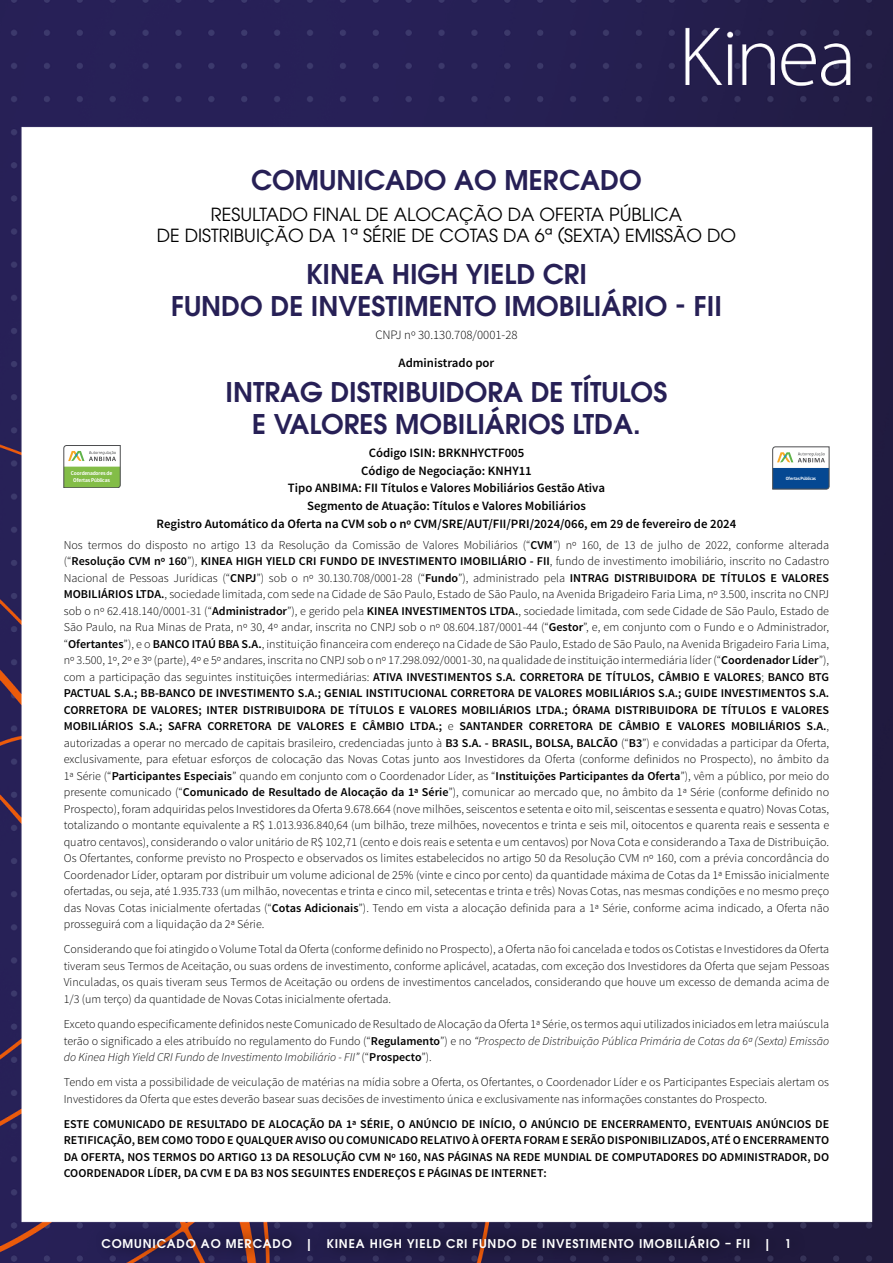
<style>
.page{position:relative;width:893px;height:1263px;background:#fff}
.page>*{position:absolute;margin:0;border:0;box-sizing:border-box;transform-origin:0 0}
.t1{font:600 27px/32.4px "ITC Avant Garde Pro";color:#272056;text-align:center}
.t2{font:18px/21.6px "ITC Avant Garde Pro";color:#000;text-align:center}
.t3{font:600 12.75px/17.9px "Source Sans Pro";color:#000;text-align:center}
.t4{font:300 12.75px "Source Sans Pro";color:#000}
.t5{font:300 12px/16.5px "Source Sans Pro";color:#000;text-align:justify}
.t6{font:600 12px/16.5px "Source Sans Pro";color:#000;text-align:justify}
.t7{font:600 12px "ITC Avant Garde Pro";letter-spacing:.07em;color:#fff}
.t8{font:500 5.55px/6.8px "Dobra";letter-spacing:-.025em;color:#fff;text-align:center}
.t9{font:500 4.65px "Dobra";letter-spacing:-.025em;color:#fff}
.s1{font-weight:600}
.s2{font-style:italic}
</style>
<div class="page">
<img style="left:0;top:0;width:893px;height:1263px">
<div style="left:92px;top:1222px;width:715px;height:41px;background:#000;opacity:.75"></div>
<svg style="left:64px;top:445px;width:56px;height:43px"></svg>
<svg style="left:773px;top:447px;width:56px;height:42px"></svg>
<h1 class="t1" style="left:251px;top:164px;width:392px">COMUNICADO AO MERCADO</h1>
<h2 class="t2" style="left:157px;top:203px;width:581px">RESULTADO FINAL DE ALOCAÇÃO DA OFERTA PÚBLICA<br>DE DISTRIBUIÇÃO DA 1ª SÉRIE DE COTAS DA 6ª (SEXTA) EMISSÃO DO</h2>
<h1 class="t1" style="left:171px;top:257px;width:552px">KINEA HIGH YIELD CRI<br>FUNDO DE INVESTIMENTO IMOBILIÁRIO - FII</h1>
<p class="t4" style="left:375px;top:327px;width:144px">CNPJ nº 30.130.708/0001-28</p>
<p class="t3" style="left:399px;top:354px;width:97px">Administrado por</p>
<h1 class="t1" style="left:226px;top:375px;width:443px">INTRAG DISTRIBUIDORA DE TÍTULOS<br>E VALORES MOBILIÁRIOS LTDA.</h1>
<p class="t3" style="left:157px;top:444px;width:581px">Código ISIN: BRKNHYCTF005<br>Código de Negociação: KNHY11<br>Tipo ANBIMA: FII Títulos e Valores Mobiliários Gestão Ativa<br>Segmento de Atuação: Títulos e Valores Mobiliários<br>Registro Automático da Oferta na CVM sob o nº CVM/SRE/AUT/FII/PRI/2024/066, em 29 de fevereiro de 2024</p>
<p class="t5" style="left:64px;top:537px;width:767px">Nos termos do disposto no artigo 13 da Resolução da Comissão de Valores Mobiliários (“<span class="s1">CVM</span>”) nº 160, de 13 de julho de 2022, conforme alterada (“<span class="s1">Resolução CVM nº 160</span>”), <span class="s1">KINEA HIGH YIELD CRI FUNDO DE INVESTIMENTO IMOBILIÁRIO - FII</span>, fundo de investimento imobiliário, inscrito no Cadastro Nacional de Pessoas Jurídicas (“<span class="s1">CNPJ</span>”) sob o nº 30.130.708/0001-28 (“<span class="s1">Fundo</span>”), administrado pela <span class="s1">INTRAG DISTRIBUIDORA DE TÍTULOS E VALORES MOBILIÁRIOS LTDA.</span>, sociedade limitada, com sede na Cidade de São Paulo, Estado de São Paulo, na Avenida Brigadeiro Faria Lima, nº 3.500, inscrita no CNPJ sob o nº 62.418.140/0001-31 (“<span class="s1">Administrador</span>”), e gerido pela <span class="s1">KINEA INVESTIMENTOS LTDA.</span>, sociedade limitada, com sede Cidade de São Paulo, Estado de São Paulo, na Rua Minas de Prata, nº 30, 4º andar, inscrita no CNPJ sob o nº 08.604.187/0001-44 (“<span class="s1">Gestor</span>”, e, em conjunto com o Fundo e o Administrador, “<span class="s1">Ofertantes</span>”), e o <span class="s1">BANCO ITAÚ BBA S.A.</span>, instituição financeira com endereço na Cidade de São Paulo, Estado de São Paulo, na Avenida Brigadeiro Faria Lima, nº 3.500, 1º, 2º e 3º (parte), 4º e 5º andares, inscrita no CNPJ sob o nº 17.298.092/0001-30, na qualidade de instituição intermediária líder (“<span class="s1">Coordenador Líder</span>”), com a participação das seguintes instituições intermediárias: <span class="s1">ATIVA INVESTIMENTOS S.A. CORRETORA DE TÍTULOS, CÂMBIO E VALORES</span>; <span class="s1">BANCO BTG PACTUAL S.A.; BB-BANCO DE INVESTIMENTO S.A.; GENIAL INSTITUCIONAL CORRETORA DE VALORES MOBILIÁRIOS S.A.; GUIDE INVESTIMENTOS S.A.<br>CORRETORA DE VALORES; INTER DISTRIBUIDORA DE TÍTULOS E VALORES MOBILIÁRIOS LTDA.; ÓRAMA DISTRIBUIDORA DE TÍTULOS E VALORES MOBILIÁRIOS S.A.; SAFRA CORRETORA DE VALORES E CÂMBIO LTDA.;</span> e <span class="s1">SANTANDER CORRETORA DE CÂMBIO E VALORES MOBILIÁRIOS S.A.</span>, autorizadas a operar no mercado de capitais brasileiro, credenciadas junto à <span class="s1">B3 S.A. - BRASIL, BOLSA, BALCÃO</span> (“<span class="s1">B3</span>”) e convidadas a participar da Oferta, exclusivamente, para efetuar esforços de colocação das Novas Cotas junto aos Investidores da Oferta (conforme definidos no Prospecto), no âmbito da 1ª Série (“<span class="s1">Participantes Especiais</span>” quando em conjunto com o Coordenador Líder, as “<span class="s1">Instituições Participantes da Oferta</span>”), vêm a público, por meio do presente comunicado (“<span class="s1">Comunicado de Resultado de Alocação da 1ª Série</span>”), comunicar ao mercado que, no âmbito da 1ª Série (conforme definido no Prospecto), foram adquiridas pelos Investidores da Oferta 9.678.664 (nove milhões, seiscentos e setenta e oito mil, seiscentas e sessenta e quatro) Novas Cotas, totalizando o montante equivalente a R$ 1.013.936.840,64 (um bilhão, treze milhões, novecentos e trinta e seis mil, oitocentos e quarenta reais e sessenta e quatro centavos), considerando o valor unitário de R$ 102,71 (cento e dois reais e setenta e um centavos) por Nova Cota e considerando a Taxa de Distribuição.<br>Os Ofertantes, conforme previsto no Prospecto e observados os limites estabelecidos no artigo 50 da Resolução CVM nº 160, com a prévia concordância do Coordenador Líder, optaram por distribuir um volume adicional de 25% (vinte e cinco por cento) da quantidade máxima de Cotas da 1ª Emissão inicialmente ofertadas, ou seja, até 1.935.733 (um milhão, novecentas e trinta e cinco mil, setecentas e trinta e três) Novas Cotas, nas mesmas condições e no mesmo preço das Novas Cotas inicialmente ofertadas (“<span class="s1">Cotas Adicionais</span>”). Tendo em vista a alocação definida para a 1ª Série, conforme acima indicado, a Oferta não prosseguirá com a liquidação da 2ª Série.</p>
<p class="t5" style="left:64px;top:941px;width:767px">Considerando que foi atingido o Volume Total da Oferta (conforme definido no Prospecto), a Oferta não foi cancelada e todos os Cotistas e Investidores da Oferta tiveram seus Termos de Aceitação, ou suas ordens de investimento, conforme aplicável, acatadas, com exceção dos Investidores da Oferta que sejam Pessoas Vinculadas, os quais tiveram seus Termos de Aceitação ou ordens de investimentos cancelados, considerando que houve um excesso de demanda acima de 1/3 (um terço) da quantidade de Novas Cotas inicialmente ofertada.</p>
<p class="t5" style="left:64px;top:1016px;width:767px">Exceto quando especificamente definidos neste Comunicado de Resultado de Alocação da Oferta 1ª Série, os termos aqui utilizados iniciados em letra maiúscula terão o significado a eles atribuído no regulamento do Fundo (“<span class="s1">Regulamento</span>”) e no <span class="s2">“Prospecto de Distribuição Pública Primária de Cotas da 6ª (Sexta) Emissão do Kinea High Yield CRI Fundo de Investimento Imobiliário - FII”</span> (“<span class="s1">Prospecto</span>”).</p>
<p class="t5" style="left:64px;top:1074px;width:767px">Tendo em vista a possibilidade de veiculação de matérias na mídia sobre a Oferta, os Ofertantes, o Coordenador Líder e os Participantes Especiais alertam os<br>Investidores da Oferta que estes deverão basear suas decisões de investimento única e exclusivamente nas informações constantes do Prospecto.</p>
<p class="t6" style="left:64px;top:1115px;width:767px">ESTE COMUNICADO DE RESULTADO DE ALOCAÇÃO DA 1ª SÉRIE, O ANÚNCIO DE INÍCIO, O ANÚNCIO DE ENCERRAMENTO, EVENTUAIS ANÚNCIOS DE RETIFICAÇÃO, BEM COMO TODO E QUALQUER AVISO OU COMUNICADO RELATIVO À OFERTA FORAM E SERÃO DISPONIBILIZADOS, ATÉ O ENCERRAMENTO DA OFERTA, NOS TERMOS DO ARTIGO 13 DA RESOLUÇÃO CVM Nº 160, NAS PÁGINAS NA REDE MUNDIAL DE COMPUTADORES DO ADMINISTRADOR, DO COORDENADOR LÍDER, DA CVM E DA B3 NOS SEGUINTES ENDEREÇOS E PÁGINAS DE INTERNET:</p>
<p class="t8" style="left:71px;top:470px;width:43px">Coordenadores de<br>Ofertas Públicas</p>
<p class="t9" style="left:786px;top:476px;width:32px">Ofertas Públicas</p>
<p class="t7" style="left:101px;top:1235px;width:691px">COMUNICADO AO MERCADO | KINEA HIGH YIELD CRI FUNDO DE INVESTIMENTO IMOBILIÁRIO – FII | 1</p>
</div>
